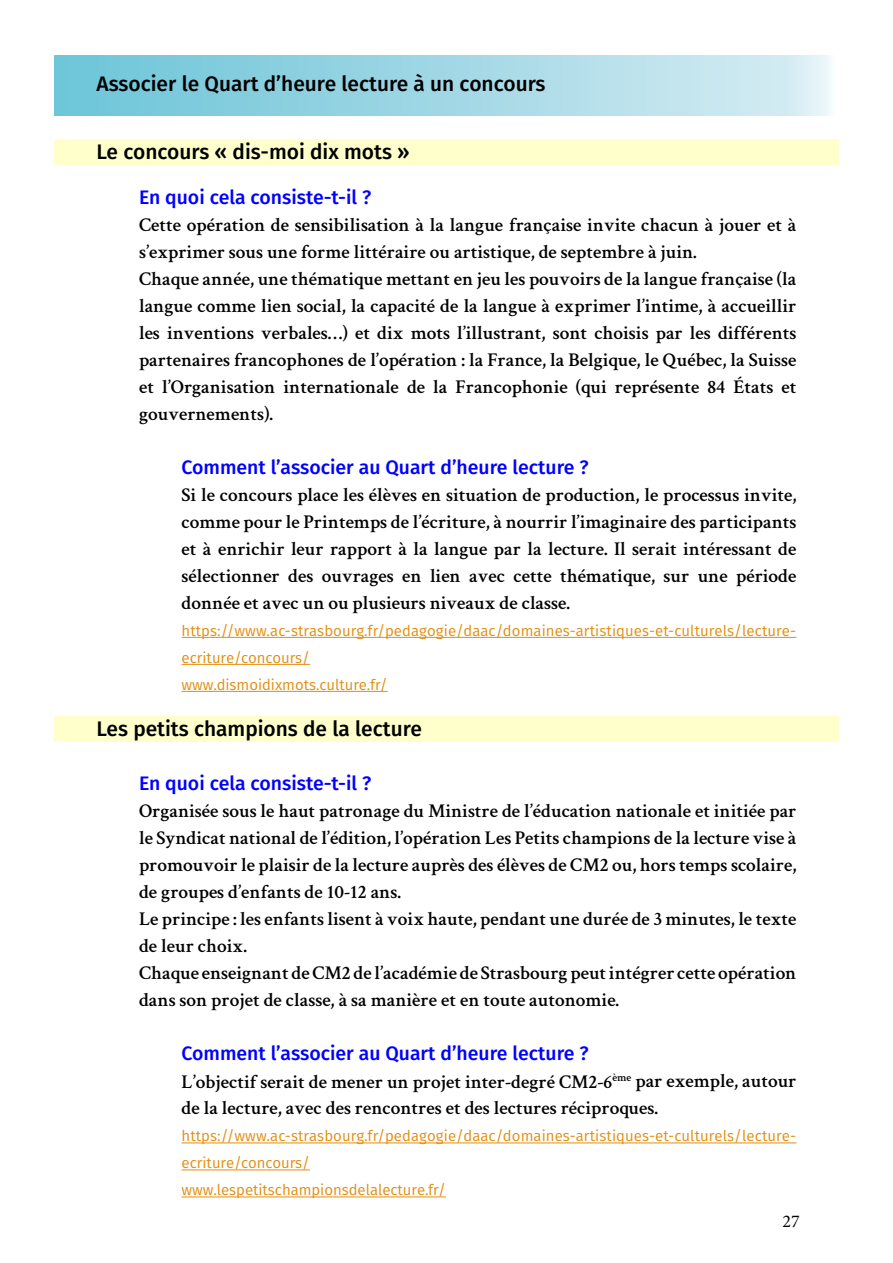
<style>
.page{position:relative;width:893px;height:1263px;background:#fff}
.page>*{position:absolute;margin:0;border:0;box-sizing:border-box;transform-origin:0 0}
.t1{font:500 21px "Fira Sans";color:#000}
.t2{font:600 19.5px/27px "Crimson Text";color:#000}
.t3{font:500 19.5px "Fira Sans";color:#00f}
.t4{font:18px "Minion Pro";color:#000}
.t5{font:15px/27px "Fira Sans";letter-spacing:.005em;color:#e28e11}
</style>
<div class="page">
<div style="left:54px;top:55px;width:785px;height:23px;background:linear-gradient(to right,#69c3d7,#ddeff5)"></div>
<div style="left:54px;top:72px;width:785px;height:25px;background:linear-gradient(to right,#69c3d7,#ddeff5)"></div>
<div style="left:54px;top:96px;width:785px;height:19px;background:linear-gradient(to right,#69c3d7,#ddeff5)"></div>
<div style="left:54px;top:139px;width:785px;height:25px;background:#ffc"></div>
<hr style="left:182px;top:637px;width:614px;height:1px;background:#e28e11">
<hr style="left:182px;top:664px;width:128px;height:1px;background:#e28e11">
<hr style="left:182px;top:691px;width:206px;height:1px;background:#e28e11">
<div style="left:54px;top:717px;width:785px;height:25px;background:#ffc"></div>
<hr style="left:182px;top:1142px;width:614px;height:1px;background:#e28e11">
<hr style="left:182px;top:1169px;width:128px;height:1px;background:#e28e11">
<hr style="left:182px;top:1196px;width:264px;height:1px;background:#e28e11">
<p class="t1" style="left:97px;top:67px;width:451px">Associer le Quart d’heure lecture à un concours</p>
<p class="t1" style="left:97px;top:135px;width:315px">Le concours « dis-moi dix mots »</p>
<p class="t3" style="left:139px;top:181px;width:234px">En quoi cela consiste-t-il ?</p>
<p class="t2" style="left:139px;top:210px;width:659px">Cette opération de sensibilisation à la langue française invite chacun à jouer et à s’exprimer sous une forme littéraire ou artistique, de septembre à juin.<br>Chaque année, une thématique mettant en jeu les pouvoirs de la langue française (la langue comme lien social, la capacité de la langue à exprimer l’intime, à accueillir les inventions verbales…) et dix mots l’illustrant, sont choisis par les différents partenaires francophones de l’opération : la France, la Belgique, le Québec, la Suisse et l’Organisation internationale de la Francophonie (qui représente 84 États et gouvernements).</p>
<p class="t3" style="left:182px;top:451px;width:409px">Comment l’associer au Quart d’heure lecture ?</p>
<p class="t2" style="left:182px;top:480px;width:616px;text-align:justify">Si le concours place les élèves en situation de production, le processus invite, comme pour le Printemps de l’écriture, à nourrir l’imaginaire des participants et à enrichir leur rapport à la langue par la lecture. Il serait intéressant de sélectionner des ouvrages en lien avec cette thématique, sur une période donnée et avec un ou plusieurs niveaux de classe.</p>
<p class="t5" style="left:182px;top:617px;width:616px">https://www.ac-strasbourg.fr/pedagogie/daac/domaines-artistiques-et-culturels/lecture&shy;ecriture/concours/<br>www.dismoidixmots.culture.fr/</p>
<p class="t1" style="left:97px;top:712px;width:327px">Les petits champions de la lecture</p>
<p class="t3" style="left:139px;top:768px;width:234px">En quoi cela consiste-t-il ?</p>
<p class="t2" style="left:139px;top:796px;width:659px">Organisée sous le haut patronage du Ministre de l’éducation nationale et initiée par le Syndicat national de l’édition, l’opération Les Petits champions de la lecture vise à promouvoir le plaisir de la lecture auprès des élèves de CM2 ou, hors temps scolaire, de groupes d’enfants de 10-12 ans.<br>Le principe : les enfants lisent à voix haute, pendant une durée de 3 minutes, le texte de leur choix.<br>Chaque enseignant de CM2 de l’académie de Strasbourg peut intégrer cette opération dans son projet de classe, à sa manière et en toute autonomie.</p>
<p class="t3" style="left:182px;top:1038px;width:409px">Comment l’associer au Quart d’heure lecture ?</p>
<p class="t2" style="left:182px;top:1066px;width:616px">L’objectif serait de mener un projet inter-degré CM2-6<sup>ème</sup> par exemple, autour de la lecture, avec des rencontres et des lectures réciproques.</p>
<p class="t5" style="left:182px;top:1122px;width:616px">https://www.ac-strasbourg.fr/pedagogie/daac/domaines-artistiques-et-culturels/lecture&shy;ecriture/concours/<br>www.lespetitschampionsdelalecture.fr/</p>
<p class="t4" style="left:782px;top:1209px;width:19px">27</p>
</div>
